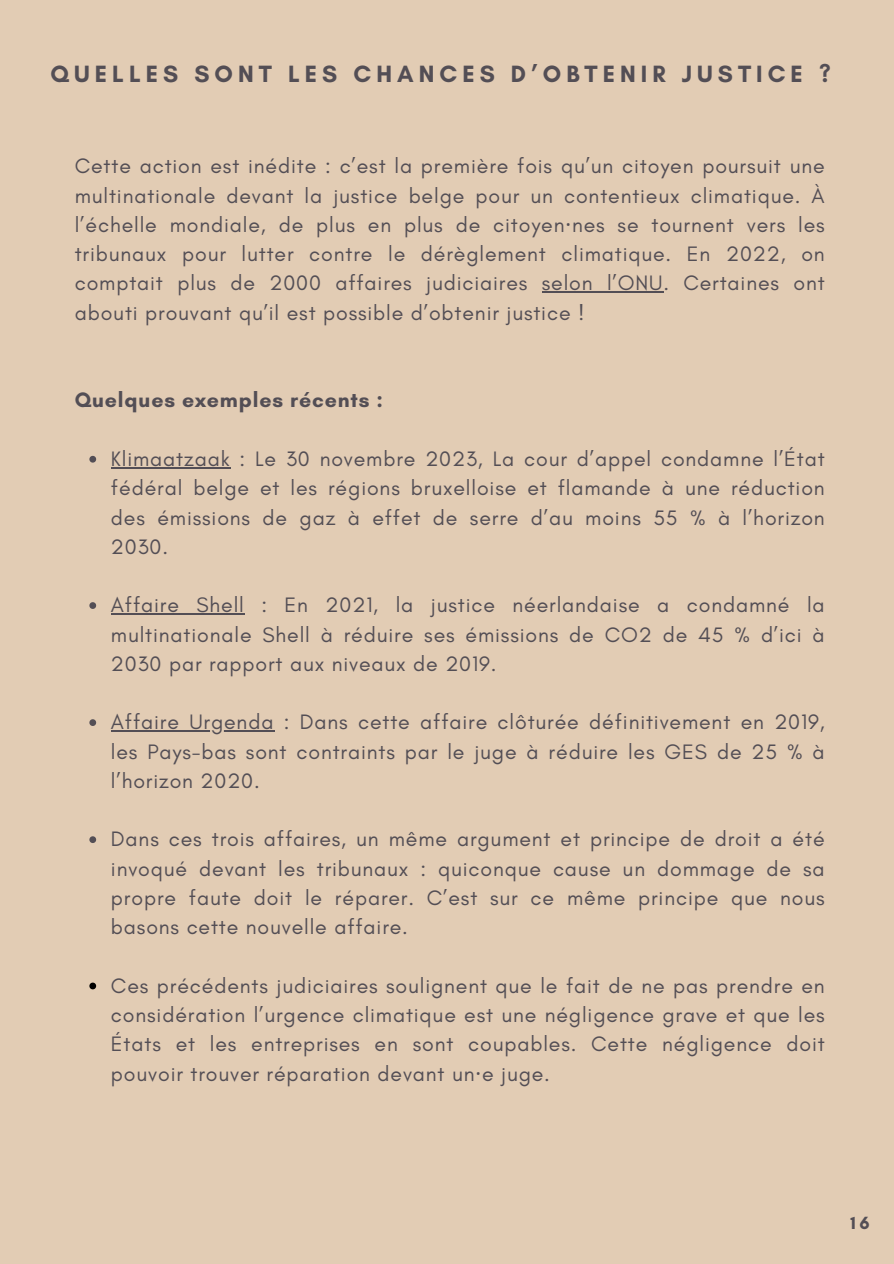
<style>
.page{position:relative;width:894px;height:1264px;background:#fff}
.page>*{position:absolute;margin:0;border:0;box-sizing:border-box;transform-origin:0 0}
.t1{font:700 24px "Glacial Indifference";letter-spacing:.21em;color:#534e55}
.t2{font:21.3px/29.2px "Glacial Indifference";letter-spacing:.04em;color:#534e55;text-align:justify}
.t3{font:700 21.3px "Glacial Indifference";letter-spacing:.04em;color:#534e55}
.t4{font:700 18px "Glacial Indifference";color:#534e55}
.s1{font-family:"Noto Sans"}
</style>
<div class="page">
<div style="left:0;top:0;width:893px;height:1263px;background:#e2ccb4"></div>
<hr style="left:541px;top:291px;width:122px;height:2px;background:#534e55">
<svg style="left:89px;top:456px;width:7px;height:6px"></svg>
<hr style="left:111px;top:467px;width:119px;height:1px;background:#534e55">
<svg style="left:89px;top:602px;width:7px;height:7px"></svg>
<hr style="left:111px;top:613px;width:134px;height:1px;background:#534e55">
<svg style="left:89px;top:719px;width:7px;height:7px"></svg>
<hr style="left:111px;top:730px;width:163px;height:1px;background:#534e55">
<svg style="left:89px;top:836px;width:7px;height:7px"></svg>
<svg style="left:89px;top:982px;width:7px;height:7px"></svg>
<p class="t1" style="left:50px;top:59px;width:781px">QUELLES SONT LES CHANCES D’OBTENIR JUSTICE ?</p>
<p class="t2" style="left:75px;top:151px;width:751px">Cette action est inédite : c’est la première fois qu’un citoyen poursuit une multinationale devant la justice belge pour un contentieux climatique. À l’échelle mondiale, de plus en plus de citoyen<span class="s1">·</span>nes se tournent vers les tribunaux pour lutter contre le dérèglement climatique. En 2022, on comptait plus de 2000 affaires judiciaires selon l’ONU. Certaines ont abouti prouvant qu’il est possible d’obtenir justice !</p>
<p class="t3" style="left:75px;top:387px;width:310px">Quelques exemples récents :</p>
<p class="t2" style="left:111px;top:444px;width:715px">Klimaatzaak : Le 30 novembre 2023, La cour d’appel condamne l’État fédéral belge et les régions bruxelloise et flamande à une réduction des émissions de gaz à effet de serre d’au moins 55 % à l’horizon 2030.</p>
<p class="t2" style="left:111px;top:590px;width:715px">Affaire Shell : En 2021, la justice néerlandaise a condamné la multinationale Shell à réduire ses émissions de CO2 de 45 % d’ici à 2030 par rapport aux niveaux de 2019.</p>
<p class="t2" style="left:111px;top:707px;width:715px">Affaire Urgenda : Dans cette affaire clôturée définitivement en 2019, les Pays-bas sont contraints par le juge à réduire les GES de 25 % à l’horizon 2020.</p>
<p class="t2" style="left:111px;top:824px;width:715px">Dans ces trois affaires, un même argument et principe de droit a été invoqué devant les tribunaux : quiconque cause un dommage de sa propre faute doit le réparer. C’est sur ce même principe que nous basons cette nouvelle affaire.</p>
<p class="t2" style="left:111px;top:970px;width:715px">Ces précédents judiciaires soulignent que le fait de ne pas prendre en considération l’urgence climatique est une négligence grave et que les États et les entreprises en sont coupables. Cette négligence doit pouvoir trouver réparation devant un<span class="s1">·</span>e juge.</p>
<p class="t4" style="left:850px;top:1211px;width:21px">16</p>
</div>
